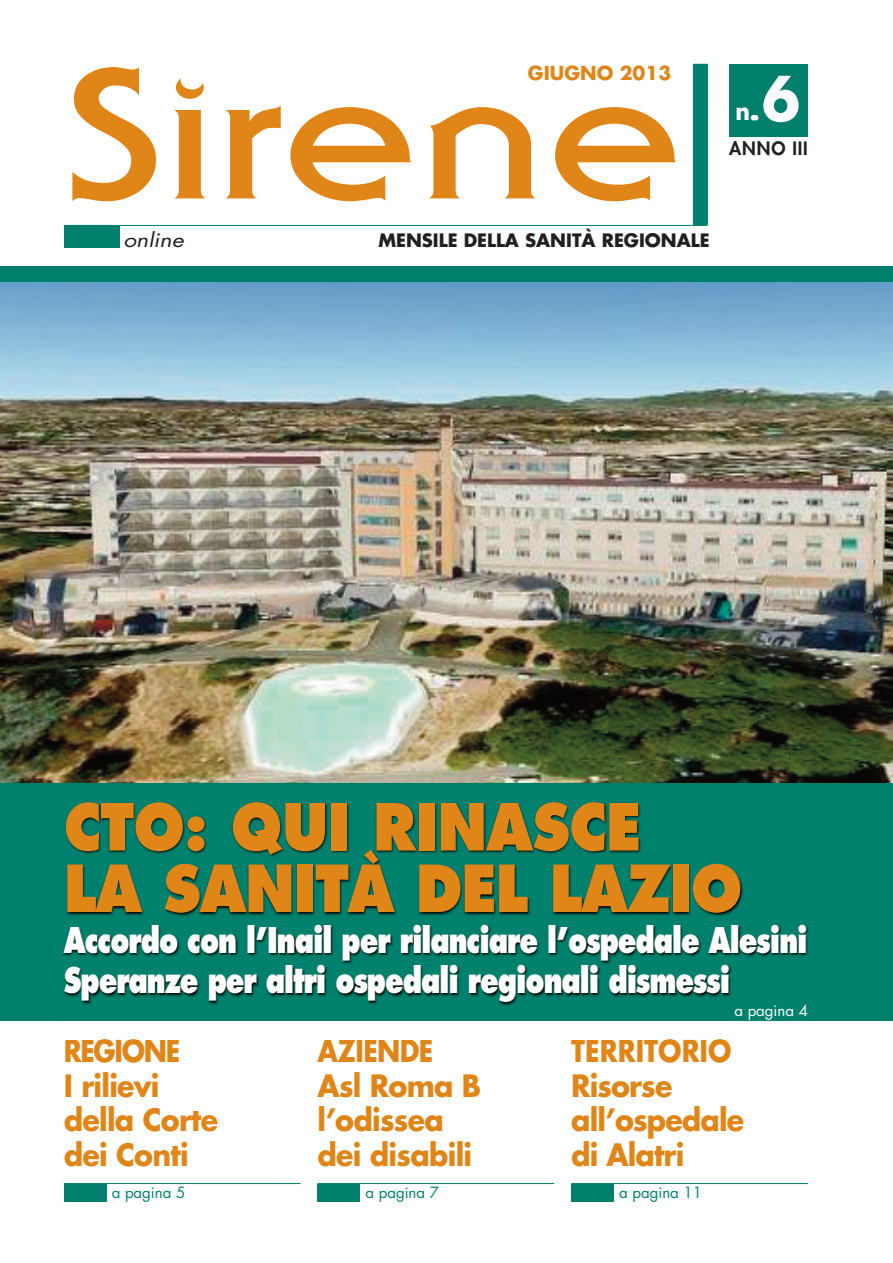
<style>
.page{position:relative;width:893px;height:1263px;background:#fff}
.page>*{position:absolute;margin:0;border:0;box-sizing:border-box;transform-origin:0 0}
.t1{font:700 180.45px "Serif Gothic";letter-spacing:.015em;color:#e08619;scale:1.23 1}
.t2{font:800 63px/61.5px "Futura";letter-spacing:-.02em;color:#e08619;scale:.9 1}
.t3{font:700 59.25px "Futura";color:#fff;scale:.93 1}
.t4{font:800 34.5px/40.5px "Futura";letter-spacing:-.04em;color:#fff;scale:.78 1}
.t5{font:700 30px/34.5px "Futura";letter-spacing:-.025em;color:#e08619;scale:.88 1}
.t6{font:700 23.7px "Futura";color:#fff;scale:.93 1}
.t7{font:italic 19.35px "Futura";letter-spacing:.005em;color:#231f20;scale:1.18 1}
.t8{font:700 18.75px "Futura";color:#e08619}
.t9{font:700 18px "Futura";color:#231f20}
.t10{font:800 18px "Futura";letter-spacing:.05em;color:#231f20}
.t11{font:15px "Futura";color:#00806c}
.t12{font:15px "Futura";color:#fff}
</style>
<div class="page">
<div style="left:0;top:782px;width:893px;height:239px;background:#00806c"></div>
<img style="left:0;top:281px;width:893px;height:501px">
<div style="left:0;top:266px;width:893px;height:15px;background:#00806c"></div>
<div style="left:64px;top:1184px;width:42px;height:17px;background:#00806c"></div>
<hr style="left:64px;top:1183px;width:236px;height:1px;background:#00806c">
<div style="left:317px;top:1184px;width:43px;height:17px;background:#00806c"></div>
<div style="left:571px;top:1184px;width:43px;height:17px;background:#00806c"></div>
<hr style="left:317px;top:1183px;width:237px;height:1px;background:#00806c">
<hr style="left:571px;top:1183px;width:237px;height:1px;background:#00806c">
<div style="left:64px;top:225px;width:56px;height:23px;background:#00806c"></div>
<hr style="left:64px;top:225px;width:642px;height:1px;background:#00806c">
<div style="left:693px;top:64px;width:15px;height:161px;background:#00806c"></div>
<div style="left:730px;top:64px;width:78px;height:73px;background:#00806c"></div>
<img style="left:63px;top:802px;width:746px;height:204px">
<img style="left:101px;top:1039px;width:37px;height:1px">
<img style="left:666px;top:1039px;width:58px;height:1px">
<p class="t8" style="left:528px;top:64px;width:145px">GIUGNO 2013</p>
<h1 class="t1" style="left:64px;top:30px;width:504px">Sirene</h1>
<p class="t9" style="left:378px;top:232px;width:333px">MENSILE DELLA SANITÀ REGIONALE</p>
<p class="t7" style="left:123px;top:231px;width:53px">online</p>
<h3 class="t3" style="left:762px;top:71px;width:42px">6</h3>
<p class="t10" style="left:729px;top:140px;width:80px">ANNO III</p>
<p class="t6" style="left:735px;top:101px;width:25px">n.</p>
<h2 class="t2" style="left:64px;top:801px;width:755px">CTO: QUI RINASCE<br>LA SANITÀ DEL LAZIO</h2>
<p class="t4" style="left:64px;top:922px;width:955px">Accordo con l’Inail per rilanciare l’ospedale Alesini<br>Speranze per altri ospedali regionali dismessi</p>
<p class="t12" style="left:734px;top:1003px;width:75px">a pagina 4</p>
<p class="t5" style="left:64px;top:1036px;width:177px">REGIONE<br>I rilievi della Corte dei Conti</p>
<p class="t5" style="left:317px;top:1036px;width:188px">AZIENDE<br>Asl Roma B l’odissea dei disabili</p>
<p class="t5" style="left:571px;top:1036px;width:198px">TERRITORIO<br>Risorse all’ospedale di Alatri</p>
<p class="t11" style="left:112px;top:1185px;width:75px">a pagina 5</p>
<p class="t11" style="left:365px;top:1185px;width:75px">a pagina 7</p>
<p class="t11" style="left:619px;top:1185px;width:84px">a pagina 11</p>
</div>
